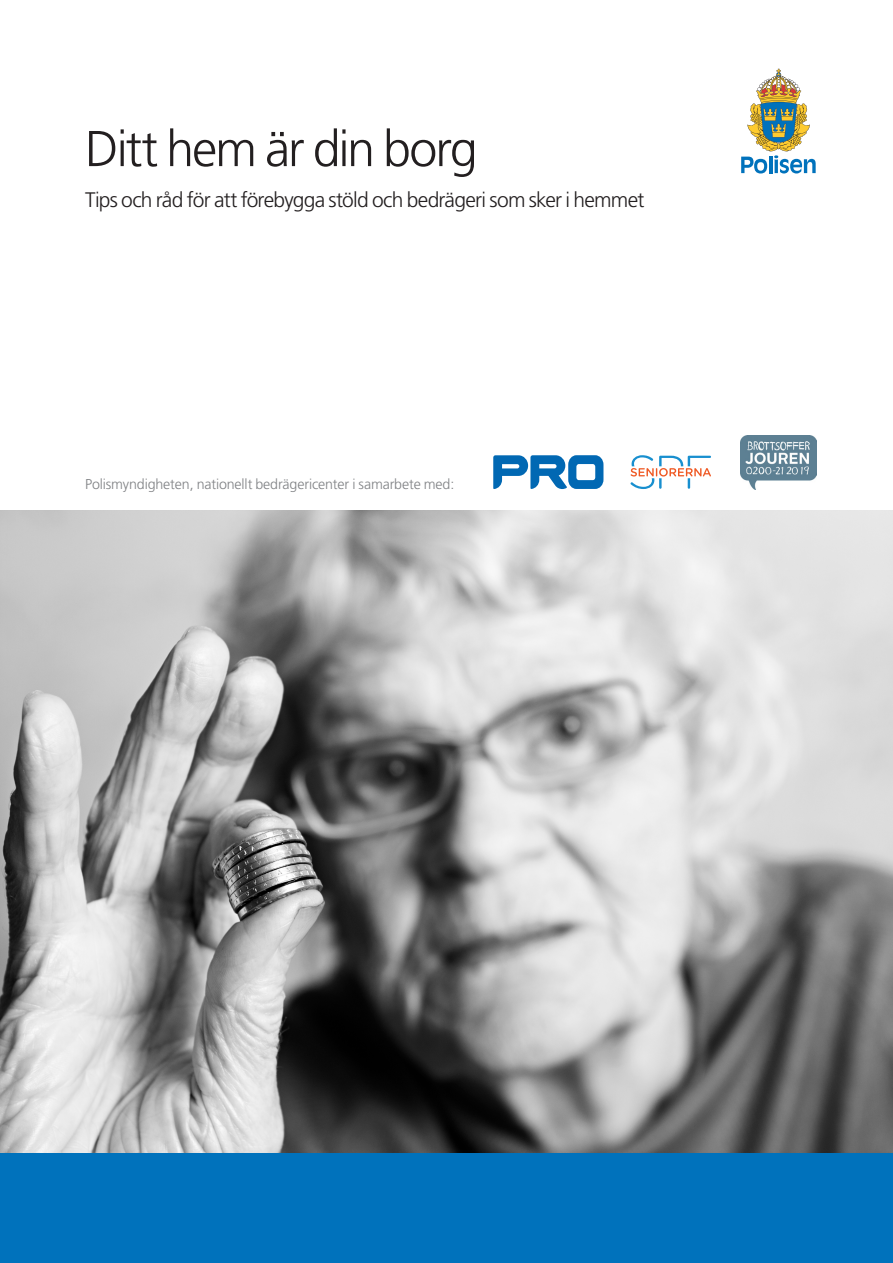
<style>
.page{position:relative;width:893px;height:1263px;background:#fff}
.page>*{position:absolute;margin:0;border:0;box-sizing:border-box;transform-origin:0 0}
.Rubrik_omslag_mager{font:300 50.25px "Frutiger LT Std";letter-spacing:-.04em;color:#231f20}
.Rubrik_omslag_mager-2{font:300 21px "Frutiger LT Std";letter-spacing:-.035em;color:#231f20}
.Ingress_omslag{font:300 14.25px "Frutiger LT Std";letter-spacing:-.01em;color:#808285}
</style>
<div class="page">
<div style="left:0;top:1152px;width:893px;height:111px;background:#0072bc"></div>
<img style="left:741px;top:69px;width:75px;height:104px">
<img style="left:0;top:510px;width:893px;height:642px">
<svg style="left:493px;top:455px;width:110px;height:34px"></svg>
<svg style="left:630px;top:455px;width:81px;height:34px"></svg>
<img style="left:740px;top:436px;width:76px;height:53px">
<p class="Rubrik_omslag_mager" style="left:85px;top:120px;width:394px">Ditt hem är din borg</p>
<p class="Rubrik_omslag_mager-2" style="left:85px;top:188px;width:561px">Tips och råd för att förebygga stöld och bedrägeri som sker i hemmet</p>
<p class="Ingress_omslag" style="left:85px;top:476px;width:371px">Polismyndigheten, nationellt bedrägericenter i samarbete med:</p>
</div>
